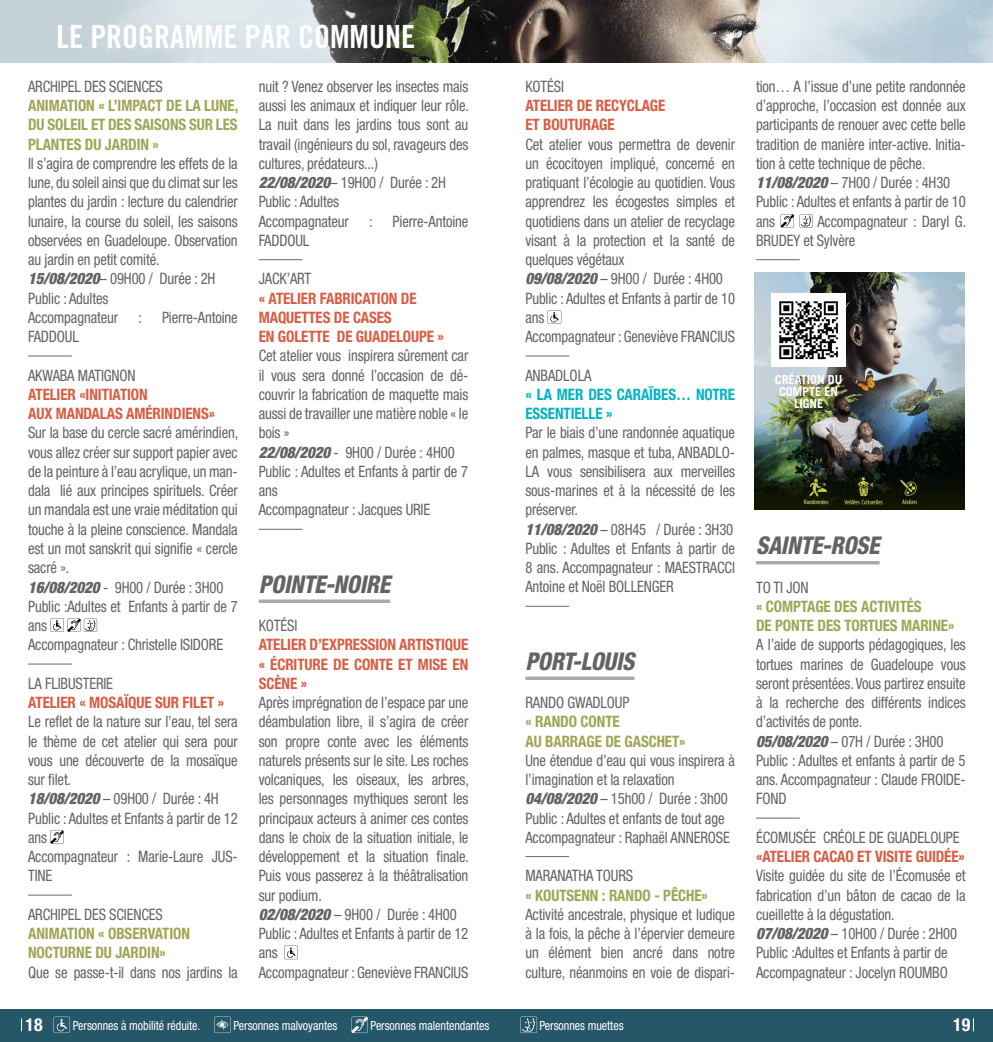
<style>
.page{position:relative;width:993px;height:1042px;background:#fff}
.page>*{position:absolute;margin:0;border:0;box-sizing:border-box;transform-origin:0 0}
.t1{font:32.02px "Trade Gothic Bold Cond Twenty";color:#fff}
.t2{font:italic 800 condensed 24.5px "Helvetica Neue LT Std";letter-spacing:-.01em;color:#646363;scale:.93 1}
.t3{font:700 condensed 17.85px "Helvetica Neue LT Std";color:#fff}
.t4{font:condensed 15.75px/19.2px "Helvetica Neue LT Std";letter-spacing:-.01em;color:#646363;scale:.93 1}
.t5{font:700 condensed 15.75px/19.2px "Helvetica Neue LT Std";letter-spacing:-.005em;color:#da5b42;scale:.95 1}
.t6{font:700 condensed 15.75px/19.2px "Helvetica Neue LT Std";letter-spacing:-.005em;color:#9fa554;scale:.95 1}
.t7{font:700 condensed 15.75px/19.2px "Helvetica Neue LT Std";letter-spacing:-.005em;color:#00b3c3;scale:.95 1}
.t8{font:condensed 12.6px "Helvetica Neue LT Std";letter-spacing:-.005em;color:#fff;scale:.95 1}
.t9{font:700 12.42px/11.9px "Trade Gothic";letter-spacing:-.01em;color:#fff;text-align:center}
.s1{font-weight:900;font-style:italic}
</style>
<div class="page">
<img style="left:0;top:0;width:992px;height:62px">
<hr style="left:28px;top:356px;width:44px;height:1px;background:#686868">
<svg style="left:50px;top:618px;width:47px;height:14px"></svg>
<hr style="left:28px;top:664px;width:44px;height:1px;background:#686868">
<svg style="left:50px;top:830px;width:14px;height:13px"></svg>
<hr style="left:28px;top:895px;width:44px;height:1px;background:#686868">
<svg style="left:259px;top:599px;width:131px;height:4px"></svg>
<hr style="left:259px;top:259px;width:43px;height:1px;background:#686868">
<hr style="left:259px;top:529px;width:43px;height:1px;background:#686868">
<svg style="left:284px;top:945px;width:14px;height:14px"></svg>
<svg style="left:525px;top:676px;width:109px;height:4px"></svg>
<svg style="left:547px;top:310px;width:14px;height:14px"></svg>
<hr style="left:525px;top:356px;width:44px;height:1px;background:#686868">
<hr style="left:525px;top:606px;width:44px;height:1px;background:#686868">
<hr style="left:525px;top:856px;width:44px;height:1px;background:#686868">
<hr style="left:755px;top:561px;width:124px;height:3px;background:#aaa">
<svg style="left:780px;top:214px;width:13px;height:13px"></svg>
<svg style="left:799px;top:214px;width:13px;height:13px"></svg>
<hr style="left:755px;top:259px;width:44px;height:1px;background:#686868">
<hr style="left:755px;top:818px;width:44px;height:1px;background:#686868">
<div style="left:0;top:1009px;width:992px;height:33px;background:#265769"></div>
<svg style="left:21px;top:1018px;width:1px;height:13px"></svg>
<svg style="left:54px;top:1016px;width:16px;height:17px"></svg>
<svg style="left:214px;top:1016px;width:16px;height:17px"></svg>
<svg style="left:351px;top:1016px;width:16px;height:17px"></svg>
<svg style="left:520px;top:1016px;width:17px;height:17px"></svg>
<img style="left:754px;top:273px;width:209px;height:236px">
<img style="left:771px;top:293px;width:74px;height:74px">
<h1 class="t1" style="left:57px;top:17px;width:360px">LE PROGRAMME PAR COMMUNE</h1>
<p class="t4" style="left:28px;top:77px;width:146px">ARCHIPEL DES SCIENCES</p>
<p class="t6" style="left:28px;top:96px;width:223px;text-align:justify">ANIMATION « L’IMPACT DE LA LUNE, DU SOLEIL ET DES SAISONS SUR LES PLANTES DU JARDIN »</p>
<p class="t4" style="left:28px;top:154px;width:227px">Il s’agira de comprendre les effets de la lune, du soleil ainsi que du climat sur les plantes du jardin : lecture du calendrier lunaire, la course du soleil, les saisons observées en Guadeloupe. Observation au jardin en petit comité.<br><span class="s1">15/08/2020</span>– 09H00 / Durée : 2H<br>Public : Adultes<br>Accompagnateur</p>
<p class="t4" style="left:139px;top:308px;width:5px">:</p>
<p class="t4" style="left:162px;top:308px;width:83px">Pierre-Antoine</p>
<p class="t4" style="left:28px;top:327px;width:56px">FADDOUL</p>
<p class="t4" style="left:28px;top:365px;width:117px">AKWABA MATIGNON</p>
<p class="t5" style="left:28px;top:384px;width:198px">ATELIER «INITIATION<br>AUX MANDALAS AMÉRINDIENS»</p>
<p class="t4" style="left:28px;top:423px;width:227px">Sur la base du cercle sacré amérindien, vous allez créer sur support papier avec de la peinture à l’eau acrylique, un man&shy;dala lié aux principes spirituels. Créer un mandala est une vraie méditation qui touche à la pleine conscience. Mandala est un mot sanskrit qui signifie « cercle sacré ».<br><span class="s1">16/08/2020</span> - 9H00 / Durée : 3H00<br>Public :Adultes et Enfants à partir de 7 ans<br>Accompagnateur : Christelle ISIDORE</p>
<p class="t4" style="left:28px;top:673px;width:93px">LA FLIBUSTERIE</p>
<p class="t5" style="left:28px;top:692px;width:208px">ATELIER « MOSAÏQUE SUR FILET »</p>
<p class="t4" style="left:28px;top:712px;width:227px">Le reflet de la nature sur l’eau, tel sera le thème de cet atelier qui sera pour vous une découverte de la mosaïque sur filet.<br><span class="s1">18/08/2020</span> – 09H00 / Durée : 4H<br>Public : Adultes et Enfants à partir de 12 ans<br>Accompagnateur : Marie-Laure JUS-<br>TINE</p>
<p class="t4" style="left:28px;top:904px;width:146px">ARCHIPEL DES SCIENCES</p>
<p class="t6" style="left:28px;top:923px;width:172px">ANIMATION « OBSERVATION<br>NOCTURNE DU JARDIN»</p>
<p class="t4" style="left:28px;top:962px;width:227px">Que se passe-t-il dans nos jardins la</p>
<p class="t4" style="left:259px;top:77px;width:227px">nuit ? Venez observer les insectes mais aussi les animaux et indiquer leur rôle.<br>La nuit dans les jardins tous sont au travail (ingénieurs du sol, ravageurs des cultures, prédateurs...)<br><span class="s1">22/08/2020</span>– 19H00 / Durée : 2H<br>Public : Adultes<br>Accompagnateur</p>
<p class="t4" style="left:369px;top:211px;width:5px">:</p>
<p class="t4" style="left:392px;top:211px;width:83px">Pierre-Antoine</p>
<p class="t4" style="left:259px;top:231px;width:56px">FADDOUL</p>
<p class="t4" style="left:259px;top:269px;width:58px">JACK’ART</p>
<p class="t5" style="left:259px;top:288px;width:196px">« ATELIER FABRICATION DE<br>MAQUETTES DE CASES<br>EN GOLETTE DE GUADELOUPE »</p>
<p class="t4" style="left:259px;top:346px;width:227px">Cet atelier vous inspirera sûrement car il vous sera donné l’occasion de dé&shy;couvrir la fabrication de maquette mais aussi de travailler une matière noble « le bois »<br><span class="s1">22/08/2020</span> - 9H00 / Durée : 4H00<br>Public : Adultes et Enfants à partir de 7 ans<br>Accompagnateur : Jacques URIE</p>
<h2 class="t2" style="left:259px;top:568px;width:143px">POINTE-NOIRE</h2>
<p class="t4" style="left:259px;top:616px;width:43px">KOTÉSI</p>
<p class="t5" style="left:259px;top:635px;width:222px;text-align:justify">ATELIER D’EXPRESSION ARTISTIQUE « ÉCRITURE DE CONTE ET MISE EN SCÈNE »</p>
<p class="t4" style="left:259px;top:693px;width:227px">Après imprégnation de l’espace par une déambulation libre, il s’agira de créer son propre conte avec les éléments naturels présents sur le site. Les roches volcaniques, les oiseaux, les arbres, les personnages mythiques seront les principaux acteurs à animer ces contes dans le choix de la situation initiale, le développement et la situation finale.<br>Puis vous passerez à la théâtralisation sur podium.<br><span class="s1">02/08/2020</span> – 9H00 / Durée : 4H00<br>Public : Adultes et Enfants à partir de 12 ans<br>Accompagnateur : Geneviève FRANCIUS</p>
<p class="t4" style="left:525px;top:77px;width:43px">KOTÉSI</p>
<p class="t5" style="left:525px;top:96px;width:149px">ATELIER DE RECYCLAGE<br>ET BOUTURAGE</p>
<p class="t4" style="left:525px;top:134px;width:227px">Cet atelier vous permettra de devenir un écocitoyen impliqué, concerné en pratiquant l’écologie au quotidien. Vous apprendrez les écogestes simples et quotidiens dans un atelier de recyclage visant à la protection et la santé de quelques végétaux<br><span class="s1">09/08/2020</span> – 9H00 / Durée : 4H00<br>Public : Adultes et Enfants à partir de 10 ans<br>Accompagnateur : Geneviève FRANCIUS</p>
<p class="t4" style="left:525px;top:365px;width:72px">ANBADLOLA</p>
<p class="t7" style="left:525px;top:384px;width:222px">« LA MER DES CARAÏBES… NOTRE<br>ESSENTIELLE »</p>
<p class="t4" style="left:525px;top:423px;width:227px">Par le biais d’une randonnée aquatique en palmes, masque et tuba, ANBADLO-<br>LA vous sensibilisera aux merveilles sous-marines et à la nécessité de les préserver.<br><span class="s1">11/08/2020</span> – 08H45 / Durée : 3H30<br>Public : Adultes et Enfants à partir de<br>8 ans. Accompagnateur : MAESTRACCI<br>Antoine et Noël BOLLENGER</p>
<h2 class="t2" style="left:525px;top:645px;width:119px">PORT-LOUIS</h2>
<p class="t4" style="left:525px;top:693px;width:113px">RANDO GWADLOUP</p>
<p class="t6" style="left:525px;top:712px;width:170px">« RANDO CONTE<br>AU BARRAGE DE GASCHET»</p>
<p class="t4" style="left:525px;top:750px;width:227px">Une étendue d’eau qui vous inspirera à l’imagination et la relaxation <span class="s1">04/08/2020</span> – 15h00 / Durée : 3h00<br>Public : Adultes et enfants de tout age Accompagnateur : Raphaël ANNEROSE</p>
<p class="t4" style="left:525px;top:866px;width:117px">MARANATHA TOURS</p>
<p class="t6" style="left:525px;top:885px;width:193px">« KOUTSENN : RANDO - PÊCHE»</p>
<p class="t4" style="left:525px;top:904px;width:227px;text-align:justify">Activité ancestrale, physique et ludique à la fois, la pêche à l’épervier demeure un élément bien ancré dans notre culture, néanmoins en voie de dispari-</p>
<p class="t4" style="left:755px;top:77px;width:227px">tion… A l’issue d’une petite randonnée d’approche, l’occasion est donnée aux participants de renouer avec cette belle tradition de manière inter-active. Initia&shy;tion à cette technique de pêche.<br><span class="s1">11/08/2020</span> – 7H00 / Durée : 4H30<br>Public : Adultes et enfants à partir de 10 ans</p>
<p class="t4" style="left:755px;top:211px;width:227px;text-indent:61px">Accompagnateur : Daryl G.<br>BRUDEY et Sylvère</p>
<p class="t9" style="left:774px;top:373px;width:69px">CRÉATION DU<br>COMPTE EN<br>LIGNE</p>
<h2 class="t2" style="left:755px;top:530px;width:134px">SAINTE-ROSE</h2>
<p class="t4" style="left:755px;top:577px;width:58px">TO TI JON</p>
<p class="t6" style="left:755px;top:596px;width:210px">« COMPTAGE DES ACTIVITÉS<br>DE PONTE DES TORTUES MARINE»</p>
<p class="t4" style="left:755px;top:635px;width:227px">A l’aide de supports pédagogiques, les tortues marines de Guadeloupe vous seront présentées. Vous partirez ensuite à la recherche des différents indices d’activités de ponte.<br><span class="s1">05/08/2020</span> – 07H / Durée : 3H00<br>Public : Adultes et enfants à partir de 5 ans. Accompagnateur : Claude FROIDE-<br>FOND</p>
<p class="t4" style="left:755px;top:827px;width:220px">ÉCOMUSÉE CRÉOLE DE GUADELOUPE</p>
<p class="t5" style="left:755px;top:846px;width:221px">«ATELIER CACAO ET VISITE GUIDÉE»</p>
<p class="t4" style="left:755px;top:866px;width:227px">Visite guidée du site de l’Écomusée et fabrication d’un bâton de cacao de la cueillette à la dégustation.<br><span class="s1">07/08/2020</span> – 10H00 / Durée : 2H00<br>Public :Adultes et Enfants à partir de Accompagnateur : Jocelyn ROUMBO</p>
<p class="t3" style="left:25px;top:1014px;width:19px">18</p>
<p class="t3" style="left:952px;top:1014px;width:19px">19</p>
<p class="t8" style="left:73px;top:1018px;width:136px">Personnes à mobilité réduite.</p>
<p class="t8" style="left:233px;top:1018px;width:111px">Personnes malvoyantes</p>
<p class="t8" style="left:370px;top:1018px;width:126px">Personnes malentendantes</p>
<p class="t8" style="left:539px;top:1018px;width:90px">Personnes muettes</p>
</div>
